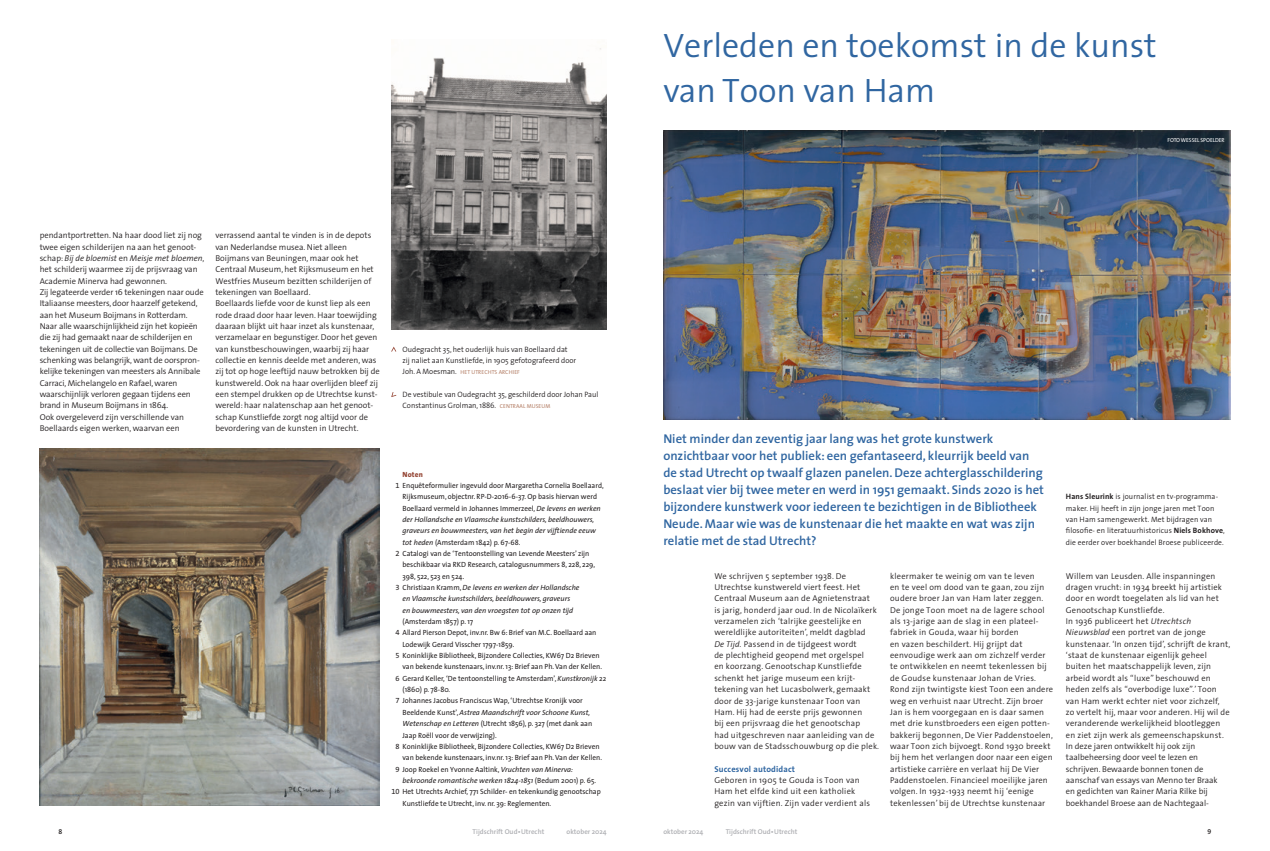
<style>
.page{position:relative;width:1270px;height:851px;background:#fff}
.page>*{position:absolute;margin:0;border:0;box-sizing:border-box;transform-origin:0 0}
.t1{font:300 34px/45.4px "The Sans";color:#3066a1}
.t2{font:600 12.8px/17px "The Sans";color:#3066a1}
.t3{font:300 8.5px/11.3px "The Sans";letter-spacing:.02em;color:#231f20}
.t4{font:300 8.5px/11.3px "The Sans";letter-spacing:-.01em;color:#231f20}
.t5{font:300 8.5px/11.3px "The Sans";color:#231f20}
.t6{font:700 8.5px "The Sans";letter-spacing:.02em;color:#3066a1}
.t7{font:300 7.8px/11.3px "The Sans";color:#231f20}
.t8{font:7.5px "The Sans";color:#231f20}
.t9{font:italic 7.5px "The Sans";color:#231f20}
.t10{font:800 7.5px "The Sans";letter-spacing:.02em;color:#954635}
.t11{font:600 7px "The Sans";color:#adaeb2}
.t12{font:7px "The Sans Semi Bold Expert";color:#231f20}
.t13{font:5.8px "The Sans";letter-spacing:.015em;color:#b58068}
.t14{font:5.8px "The Sans";letter-spacing:-.01em;color:#fff}
.s1{font-style:italic}
.s2{font-weight:300;font-size:7.8px;color:#231f20}
.s3{font-weight:400;font-size:5.8px;color:#b58068}
.s4{font-family:"The Sans Regular Expert"}
.s5{font-family:"The Sans Regular Expert";font-style:normal}
.s6{font-style:normal}
.s7{font-weight:700}
</style>
<div class="page">
<img style="left:391px;top:48px;width:216px;height:281px">
<img style="left:663px;top:130px;width:567px;height:290px">
<img style="left:40px;top:448px;width:340px;height:357px">
<svg style="left:391px;top:346px;width:5px;height:5px"></svg>
<svg style="left:391px;top:392px;width:5px;height:5px"></svg>
<p class="t4" style="left:40px;top:229px;width:166px">pendantportretten. Na haar dood liet zij nog twee eigen schilderijen na aan het genoot&shy;schap: <span class="s1">Bij de bloemist</span> en <span class="s1">Meisje met bloemen</span>, het schilderij waarmee zij de prijsvraag van Academie Minerva had gewonnen.<br>Zij legateerde verder 16 tekeningen naar oude Italiaanse meesters, door haarzelf getekend, aan het Museum Boijmans in Rotterdam.<br>Naar alle waarschijnlijkheid zijn het kopieën die zij had gemaakt naar de schilderijen en tekeningen uit de collectie van Boijmans. De schenking was belangrijk, want de oorspron&shy;kelijke tekeningen van meesters als Annibale Carraci, Michelangelo en Rafael, waren waarschijnlijk verloren gegaan tijdens een brand in Museum Boijmans in 1864.<br>Ook overgeleverd zijn verschillende van Boellaards eigen werken, waarvan een</p>
<p class="t5" style="left:215px;top:229px;width:166px">verrassend aantal te vinden is in de depots van Nederlandse musea. Niet alleen Boijmans van Beuningen, maar ook het Centraal Museum, het Rijksmuseum en het Westfries Museum bezitten schilderijen of tekeningen van Boellaard.<br>Boellaards liefde voor de kunst liep als een rode draad door haar leven. Haar toewijding daaraan blijkt uit haar inzet als kunstenaar, verzamelaar en begunstiger. Door het geven van kunstbeschouwingen, waarbij zij haar collectie en kennis deelde met anderen, was zij tot op hoge leeftijd nauw betrokken bij de kunstwereld. Ook na haar overlijden bleef zij een stempel drukken op de Utrechtse kunst&shy;wereld: haar nalatenschap aan het genoot&shy;schap Kunstliefde zorgt nog altijd voor de bevordering van de kunsten in Utrecht.</p>
<p class="t7" style="left:403px;top:343px;width:175px">Oudegracht 35, het ouderlijk huis van Boellaard dat zij naliet aan Kunstliefde, in 1905 gefotografeerd door</p>
<p class="t13" style="left:403px;top:367px;width:119px"><span class="s2">Joh. A Moesman.</span> HET UTRECHTS ARCHIEF</p>
<p class="t7" style="left:403px;top:388px;width:197px">De vestibule van Oudegracht 35, geschilderd door Johan Paul<br>Constantinus Grolman, 1886. <span class="s3">CENTRAAL MUSEUM</span></p>
<p class="t10" style="left:403px;top:467px;width:22px">Noten</p>
<p class="t8" style="left:396px;top:479px;width:210px"><span class="s4">1</span> Enquêteformulier ingevuld door Margaretha Cornelia Boellaard,</p>
<p class="t8" style="left:403px;top:490px;width:196px">Rijksmuseum, objectnr. RP-D-2016-6-37. Op basis hiervan werd</p>
<p class="t8" style="left:403px;top:501px;width:200px">Boellaard vermeld in Johannes Immerzeel, <span class="s1">De levens en werken</span></p>
<p class="t9" style="left:403px;top:513px;width:193px">der Hollandsche en Vlaamsche kunstschilders, beeldhouwers,</p>
<p class="t9" style="left:403px;top:524px;width:195px">graveurs en bouwmeesters, van het begin der vijftiende eeuw</p>
<p class="t8" style="left:403px;top:535px;width:119px"><span class="s1">tot heden</span> (Amsterdam 1842) p. 67-68.</p>
<p class="t8" style="left:396px;top:547px;width:195px"><span class="s4">2</span> Catalogi van de ‘Tentoonstelling van Levende Meesters’ zijn</p>
<p class="t8" style="left:403px;top:558px;width:194px">beschikbaar via RKD Research, catalogusnummers 8, 228, 229,</p>
<p class="t8" style="left:403px;top:569px;width:63px">398, 522, 523 en 524.</p>
<p class="t9" style="left:396px;top:581px;width:185px"><span class="s5">3</span> <span class="s6">Christiaan Kramm,</span> De levens en werken der Hollandsche</p>
<p class="t9" style="left:403px;top:592px;width:169px">en Vlaamsche kunstschilders, beeldhouwers, graveurs</p>
<p class="t9" style="left:403px;top:604px;width:172px">en bouwmeesters, van den vroegsten tot op onzen tijd</p>
<p class="t8" style="left:403px;top:615px;width:72px">(Amsterdam 1857) p. 17</p>
<p class="t8" style="left:396px;top:626px;width:202px"><span class="s4">4</span> Allard Pierson Depot, inv.nr. Bw 6: Brief van M.C. Boellaard aan</p>
<p class="t8" style="left:403px;top:638px;width:113px">Lodewijk Gerard Visscher 1797-1859.</p>
<p class="t8" style="left:396px;top:649px;width:206px"><span class="s4">5</span> Koninklijke Bibliotheek, Bijzondere Collecties, KW67 D2 Brieven</p>
<p class="t8" style="left:403px;top:660px;width:201px">van bekende kunstenaars, inv.nr. 13: Brief aan Ph. Van der Kellen.</p>
<p class="t8" style="left:396px;top:672px;width:212px"><span class="s4">6</span> Gerard Keller, ‘De tentoonstelling te Amsterdam’, <span class="s1">Kunstkronijk</span> 22</p>
<p class="t8" style="left:403px;top:683px;width:49px">(1860) p. 78-80.</p>
<p class="t8" style="left:396px;top:694px;width:189px"><span class="s4">7</span> Johannes Jacobus Franciscus Wap, ‘Utrechtse Kronijk voor</p>
<p class="t9" style="left:403px;top:706px;width:189px"><span class="s6">Beeldende Kunst’,</span> Astrea Maandschrift voor Schoone Kunst,</p>
<p class="t8" style="left:403px;top:717px;width:191px"><span class="s1">Wetenschap en Letteren</span> (Utrecht 1856), p. 327 (met dank aan</p>
<p class="t8" style="left:403px;top:728px;width:96px">Jaap Roëll voor de verwijzing).</p>
<p class="t8" style="left:396px;top:740px;width:206px"><span class="s4">8</span> Koninklijke Bibliotheek, Bijzondere Collecties, KW67 D2 Brieven</p>
<p class="t8" style="left:403px;top:751px;width:201px">van bekende kunstenaars, inv.nr. 13: Brief aan Ph. Van der Kellen.</p>
<p class="t8" style="left:396px;top:762px;width:179px"><span class="s4">9</span> Joop Roekel en Yvonne Aaltink, <span class="s1">Vruchten van Minerva:</span></p>
<p class="t9" style="left:403px;top:774px;width:195px">bekroonde romantische werken 1824-1851 <span class="s6">(Bedum 2001) p. 65.</span></p>
<p class="t8" style="left:391px;top:785px;width:211px"><span class="s4">10</span> Het Utrechts Archief, 771 Schilder- en tekenkundig genootschap</p>
<p class="t8" style="left:403px;top:796px;width:150px">Kunstliefde te Utrecht, inv. nr. 39: Reglementen.</p>
<h1 class="t1" style="left:663px;top:21px;width:495px">Verleden en toekomst in de kunst van Toon van Ham</h1>
<p class="t14" style="left:1167px;top:135px;width:59px">FOTO WESSEL SPOELDER</p>
<p class="t2" style="left:663px;top:429px;width:382px">Niet minder dan zeventig jaar lang was het grote kunstwerk onzichtbaar voor het publiek: een gefantaseerd, kleurrijk beeld van de stad Utrecht op twaalf glazen panelen. Deze achterglasschildering beslaat vier bij twee meter en werd in 1951 gemaakt. Sinds 2020 is het bijzondere kunstwerk voor iedereen te bezichtigen in de Bibliotheek Neude. Maar wie was de kunstenaar die het maakte en wat was zijn relatie met de stad Utrecht?</p>
<p class="t7" style="left:1066px;top:490px;width:160px"><span class="s7">Hans Sleurink</span> is journalist en tv-programma&shy;maker. Hij heeft in zijn jonge jaren met Toon van Ham samengewerkt. Met bijdragen van filosofie- en literatuurhistoricus <span class="s7">Niels Bokhove</span>, die eerder over boekhandel Broese publiceerde.</p>
<p class="t3" style="left:714px;top:569px;width:166px">We schrijven 5 september 1938. De Utrechtse kunstwereld viert feest. Het Centraal Museum aan de Agnietenstraat<br>is jarig, honderd jaar oud. In de Nicolaïkerk verzamelen zich ‘talrijke geestelijke en wereldlijke autoriteiten’, meldt dagblad<br><span class="s1">De Tijd.</span> Passend in de tijdgeest wordt<br>de plechtigheid geopend met orgelspel<br>en koorzang. Genootschap Kunstliefde schenkt het jarige museum een krijt&shy;tekening van het Lucasbolwerk, gemaakt door de 33-jarige kunstenaar Toon van Ham. Hij had de eerste prijs gewonnen<br>bij een prijsvraag die het genootschap<br>had uitgeschreven naar aanleiding van de bouw van de Stadsschouwburg op die plek.</p>
<p class="t6" style="left:714px;top:761px;width:82px">Succesvol autodidact</p>
<p class="t3" style="left:714px;top:774px;width:157px">Geboren in 1905 te Gouda is Toon van<br>Ham het elfde kind uit een katholiek gezin van vijftien. Zijn vader verdient als</p>
<p class="t3" style="left:890px;top:569px;width:165px">kleermaker te weinig om van te leven<br>en te veel om dood van te gaan, zou zijn oudere broer Jan van Ham later zeggen.<br>De jonge Toon moet na de lagere school als 13-jarige aan de slag in een plateel&shy;fabriek in Gouda, waar hij borden<br>en vazen beschildert. Hij grijpt dat eenvoudige werk aan om zichzelf verder te ontwikkelen en neemt tekenlessen bij de Goudse kunstenaar Johan de Vries.<br>Rond zijn twintigste kiest Toon een andere weg en verhuist naar Utrecht. Zijn broer Jan is hem voorgegaan en is daar samen met drie kunstbroeders een eigen potten&shy;bakkerij begonnen, De Vier Paddenstoelen, waar Toon zich bijvoegt. Rond 1930 breekt bij hem het verlangen door naar een eigen artistieke carrière en verlaat hij De Vier Paddenstoelen. Financieel moeilijke jaren volgen. In 1932-1933 neemt hij ‘eenige tekenlessen’ bij de Utrechtse kunstenaar</p>
<p class="t3" style="left:1066px;top:570px;width:166px">Willem van Leusden. Alle inspanningen dragen vrucht: in 1934 breekt hij artistiek door en wordt toegelaten als lid van het Genootschap Kunstliefde.<br>In 1936 publiceert het <span class="s1">Utrechtsch Nieuwsblad</span> een portret van de jonge kunstenaar. ‘In onzen tijd’, schrijft de krant, ‘staat de kunstenaar eigenlijk geheel buiten het maatschappelijk leven, zijn arbeid wordt als “luxe” beschouwd en heden zelfs als “overbodige luxe”.’ Toon van Ham werkt echter niet voor zichzelf, zo vertelt hij, maar voor anderen. Hij wil de veranderende werkelijkheid blootleggen en ziet zijn werk als gemeenschapskunst.<br>In deze jaren ontwikkelt hij ook zijn taalbeheersing door veel te lezen en schrijven. Bewaarde bonnen tonen de aanschaf van essays van Menno ter Braak<br>en gedichten van Rainer Maria Rilke bij boekhandel Broese aan de Nachtegaal-</p>
<p class="t12" style="left:59px;top:825px;width:5px">8</p>
<p class="t11" style="left:473px;top:825px;width:73px">Tijdschrift Oud•Utrecht</p>
<p class="t11" style="left:567px;top:825px;width:42px">oktober 2024</p>
<p class="t11" style="left:663px;top:825px;width:42px">oktober 2024</p>
<p class="t11" style="left:726px;top:825px;width:73px">Tijdschrift Oud•Utrecht</p>
<p class="t12" style="left:1208px;top:825px;width:5px">9</p>
</div>
